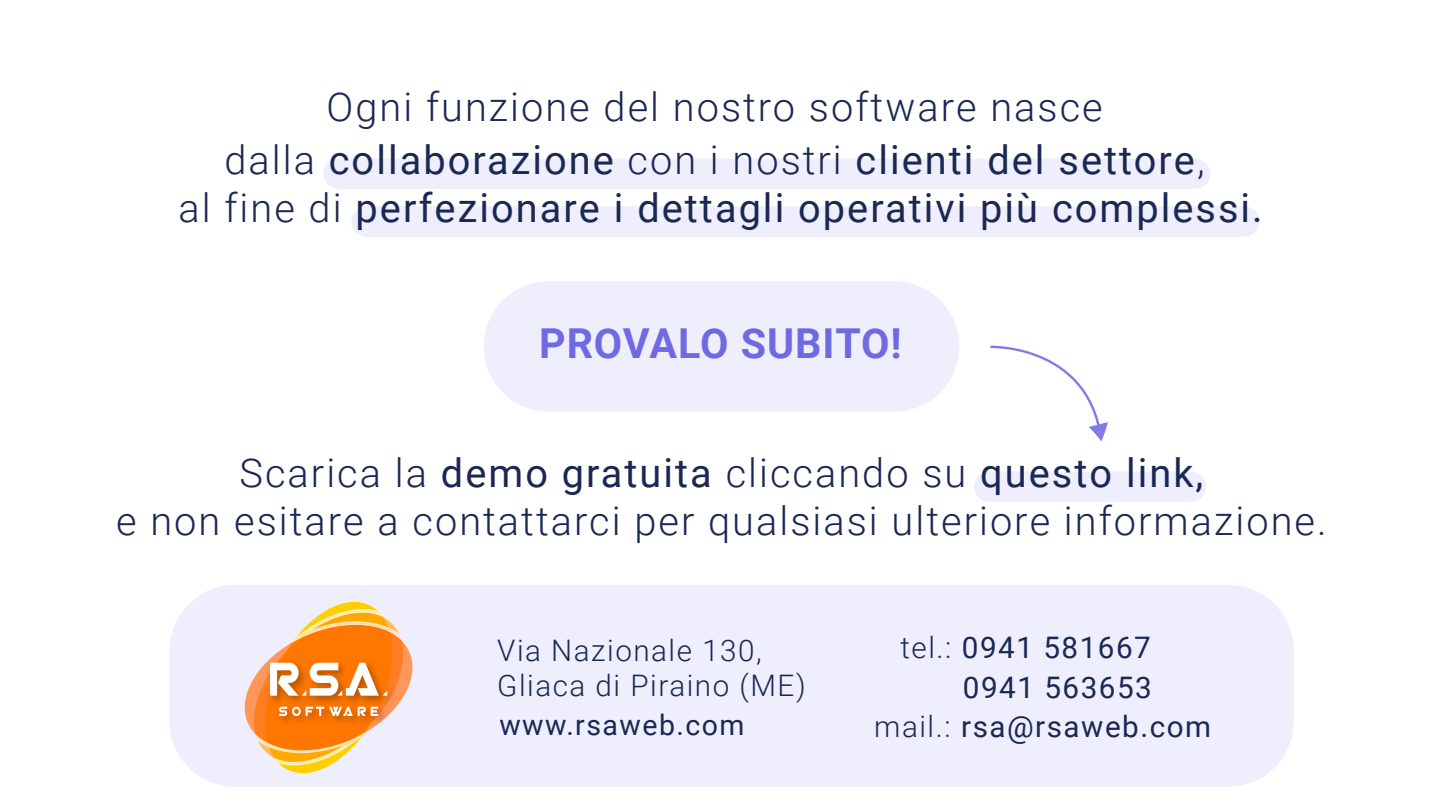
<style>
.page{position:relative;width:1440px;height:810px;background:#fff}
.page>*{position:absolute;margin:0;border:0;box-sizing:border-box;transform-origin:0 0}
.t1{font:700 41.25px "Roboto";letter-spacing:.025em;color:#706ae2}
.t2{font:300 39.75px/53.2px "Roboto";letter-spacing:.05em;color:#1a2854;text-align:center}
.t3{font:39.75px "Roboto";letter-spacing:.05em;color:#1a2854}
.t4{font:29.62px/39.8px "Roboto";letter-spacing:.05em;color:#1a2854;text-align:right}
.t5{font:300 29.62px/35.5px "Roboto";letter-spacing:.05em;color:#1a2854}
.t6{font:28.5px "Roboto";letter-spacing:.05em;color:#1a2854}
.s1{font-weight:400}
.s2{font-weight:300}
</style>
<div class="page">
<div style="left:484px;top:281px;width:475px;height:131px;background:#eeeefc;border-radius:65px"></div>
<div style="left:323px;top:159px;width:887px;height:30px;background:#eeeefc;border-radius:15px"></div>
<div style="left:351px;top:206px;width:908px;height:31px;background:#eeeefc;border-radius:15px"></div>
<div style="left:974px;top:471px;width:232px;height:31px;background:#eeeefc;border-radius:15px"></div>
<div style="left:170px;top:585px;width:1124px;height:202px;background:#eeeefc;border-radius:65px"></div>
<svg style="left:244px;top:601px;width:169px;height:173px"></svg>
<svg style="left:990px;top:346px;width:118px;height:95px"></svg>
<p class="t2" style="left:225px;top:78px;width:982px">Ogni funzione del nostro software nasce<br>dalla <span class="s1">collaborazione</span> con i nostri <span class="s1">clienti del settore</span>,</p>
<p class="t3" style="left:178px;top:180px;width:1086px"><span class="s2">al fine di</span> perfezionare i dettagli operativi più complessi.</p>
<p class="t1" style="left:539px;top:315px;width:364px">PROVALO SUBITO!</p>
<p class="t2" style="left:116px;top:448px;width:1212px;line-height:47.7px">Scarica la <span class="s1">demo gratuita</span> cliccando su <span class="s1">questo link,<br></span>e non esitare a contattarci per qualsiasi ulteriore informazione.</p>
<p class="t5" style="left:497px;top:631px;width:310px">Via Nazionale 130,<br>Gliaca di Piraino (ME)</p>
<p class="t4" style="left:900px;top:626px;width:253px"><span class="s2">tel.:</span> 0941 581667<br>0941 563653</p>
<p class="t6" style="left:499px;top:705px;width:247px">www.rsaweb.com</p>
<p class="t4" style="left:874px;top:706px;width:338px"><span class="s2">mail.:</span> rsa@rsaweb.com</p>
</div>
